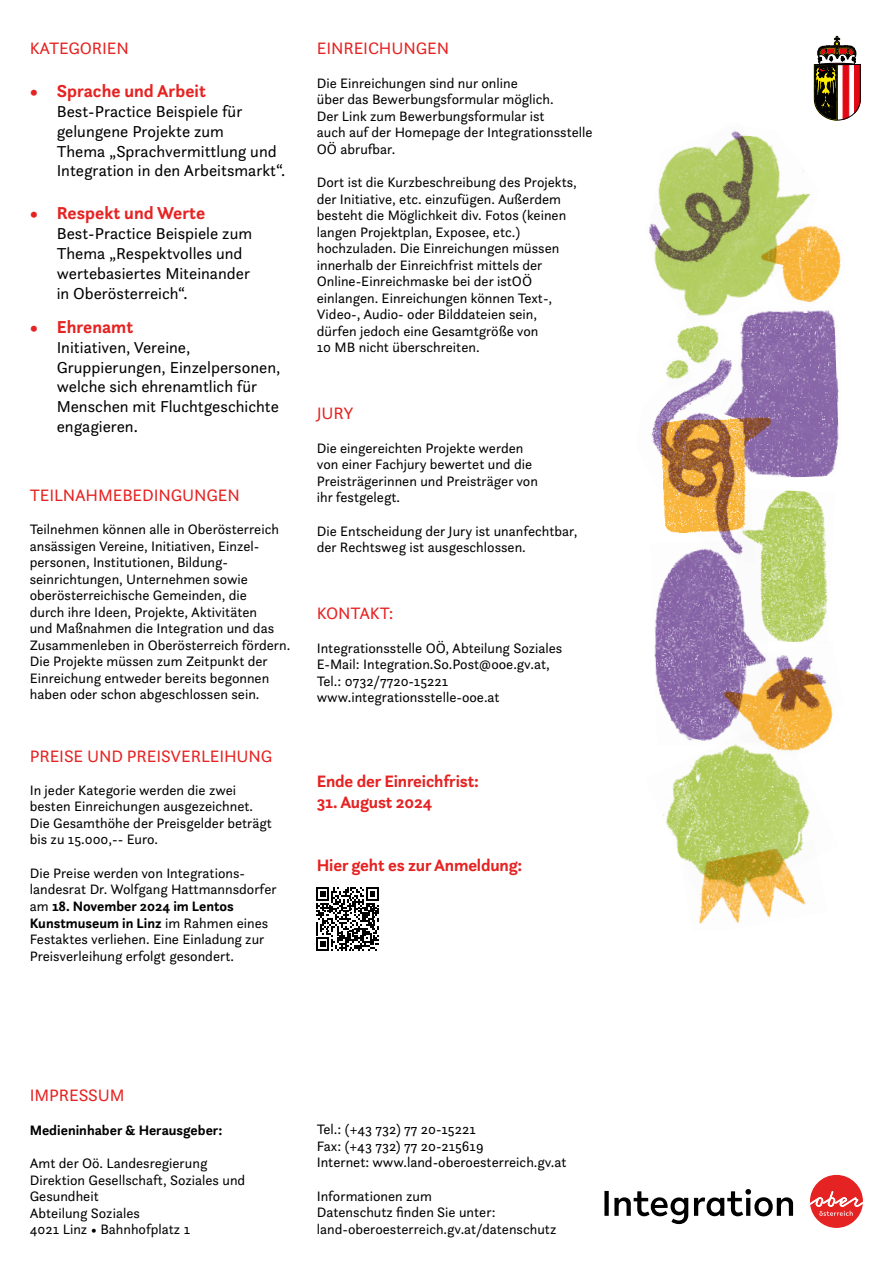
<style>
.page{position:relative;width:893px;height:1263px;background:#fff}
.page>*{position:absolute;margin:0;border:0;box-sizing:border-box;transform-origin:0 0}
.t1{font:700 18px "Questa Sans";color:#e52322}
.t2{font:17.25px "Questa Sans";letter-spacing:-.01em;color:#e52322}
.t3{font:700 17.25px "Questa Sans";letter-spacing:-.01em;color:#e52322}
.t4{font:16.5px/19.8px "Questa Sans";color:#000}
.t5{font:14.25px/16.5px "Questa Sans";color:#000}
.t6{font:700 14.25px "Questa Sans";color:#000}
.s1{font-weight:700}
</style>
<div class="page">
<img style="left:754px;top:490px;width:74px;height:150px">
<img style="left:754px;top:490px;width:28px;height:49px">
<img style="left:656px;top:137px;width:155px;height:173px">
<img style="left:648px;top:130px;width:110px;height:138px">
<img style="left:776px;top:640px;width:37px;height:19px">
<img style="left:677px;top:310px;width:40px;height:29px">
<img style="left:654px;top:540px;width:117px;height:177px">
<img style="left:717px;top:306px;width:122px;height:172px">
<img style="left:760px;top:222px;width:81px;height:87px">
<img style="left:651px;top:339px;width:103px;height:225px">
<img style="left:714px;top:659px;width:119px;height:58px">
<img style="left:699px;top:908px;width:73px;height:16px">
<img style="left:663px;top:717px;width:169px;height:191px">
<svg style="left:814px;top:36px;width:47px;height:84px"></svg>
<svg style="left:810px;top:1175px;width:53px;height:53px"></svg>
<svg style="left:604px;top:1189px;width:189px;height:35px"></svg>
<svg style="left:316px;top:887px;width:63px;height:64px"></svg>
<p class="t2" style="left:30px;top:38px;width:101px">KATEGORIEN</p>
<p class="t1" style="left:30px;top:80px;width:178px">• Sprache und Arbeit</p>
<p class="t4" style="left:57px;top:101px;width:230px">Best-Practice Beispiele für gelungene Projekte zum<br>Thema „Sprachvermittlung und<br>Integration in den Arbeitsmarkt“.</p>
<p class="t1" style="left:30px;top:202px;width:177px">• Respekt und Werte</p>
<p class="t4" style="left:57px;top:223px;width:197px">Best-Practice Beispiele zum<br>Thema „Respektvolles und wertebasiertes Miteinander in Oberösterreich“.</p>
<p class="t1" style="left:30px;top:315px;width:105px">• Ehrenamt</p>
<p class="t4" style="left:57px;top:337px;width:225px">Initiativen, Vereine,<br>Gruppierungen, Einzelpersonen, welche sich ehrenamtlich für<br>Menschen mit Fluchtgeschichte engagieren.</p>
<p class="t2" style="left:30px;top:484px;width:212px">TEILNAHMEBEDINGUNGEN</p>
<p class="t5" style="left:30px;top:521px;width:262px">Teilnehmen können alle in Oberösterreich ansässigen Vereine, Initiativen, Einzel&shy;personen, Institutionen, Bildung&shy;seinrichtungen, Unternehmen sowie oberösterreichische Gemeinden, die<br>durch ihre Ideen, Projekte, Aktivitäten<br>und Maßnahmen die Integration und das Zusammenleben in Oberösterreich fördern.<br>Die Projekte müssen zum Zeitpunkt der Einreichung entweder bereits begonnen haben oder schon abgeschlossen sein.</p>
<p class="t2" style="left:30px;top:745px;width:244px">PREISE UND PREISVERLEIHUNG</p>
<p class="t5" style="left:30px;top:781px;width:244px">In jeder Kategorie werden die zwei besten Einreichungen ausgezeichnet.<br>Die Gesamthöhe der Preisgelder beträgt bis zu 15.000,-- Euro.</p>
<p class="t5" style="left:30px;top:864px;width:248px">Die Preise werden von Integrations&shy;landesrat Dr. Wolfgang Hattmannsdorfer am <span class="s1">18. November 2024 im Lentos Kunstmuseum in Linz</span> im Rahmen eines Festaktes verliehen. Eine Einladung zur Preisverleihung erfolgt gesondert.</p>
<p class="t2" style="left:317px;top:38px;width:134px">EINREICHUNGEN</p>
<p class="t5" style="left:317px;top:75px;width:277px">Die Einreichungen sind nur online<br>über das Bewerbungsformular möglich.<br>Der Link zum Bewerbungsformular ist<br>auch auf der Homepage der Integrationsstelle OÖ abrufbar.</p>
<p class="t5" style="left:317px;top:174px;width:262px">Dort ist die Kurzbeschreibung des Projekts, der Initiative, etc. einzufügen. Außerdem besteht die Möglichkeit div. Fotos (keinen langen Projektplan, Exposee, etc.) hochzuladen. Die Einreichungen müssen innerhalb der Einreichfrist mittels der Online-Einreichmaske bei der istOÖ einlangen. Einreichungen können Text-, Video-, Audio- oder Bilddateien sein, dürfen jedoch eine Gesamtgröße von<br>10 MB nicht überschreiten.</p>
<p class="t2" style="left:317px;top:402px;width:38px">JURY</p>
<p class="t5" style="left:317px;top:439px;width:223px">Die eingereichten Projekte werden von einer Fachjury bewertet und die<br>Preisträgerinnen und Preisträger von ihr festgelegt.</p>
<p class="t5" style="left:317px;top:522px;width:262px">Die Entscheidung der Jury ist unanfechtbar, der Rechtsweg ist ausgeschlossen.</p>
<p class="t2" style="left:317px;top:602px;width:78px">KONTAKT:</p>
<p class="t5" style="left:317px;top:639px;width:247px">Integrationsstelle OÖ, Abteilung Soziales E-Mail: Integration.So.Post@ooe.gv.at, Tel.: 0732/7720-15221 www.integrationsstelle-ooe.at</p>
<p class="t3" style="left:317px;top:770px;width:164px">Ende der Einreichfrist:</p>
<p class="t3" style="left:317px;top:791px;width:117px">31. August 2024</p>
<p class="t3" style="left:317px;top:854px;width:207px">Hier geht es zur Anmeldung:</p>
<p class="t2" style="left:30px;top:1085px;width:96px">IMPRESSUM</p>
<p class="t6" style="left:30px;top:1121px;width:194px">Medieninhaber &amp; Herausgeber:</p>
<p class="t5" style="left:30px;top:1155px;width:217px">Amt der Oö. Landesregierung<br>Direktion Gesellschaft, Soziales und<br>Gesundheit<br>Abteilung Soziales<br>4021 Linz • Bahnhofplatz 1</p>
<p class="t5" style="left:317px;top:1121px;width:251px">Tel.: (+43 732) 77 20-15221<br>Fax: (+43 732) 77 20-215619<br>Internet: www.land-oberoesterreich.gv.at</p>
<p class="t5" style="left:317px;top:1187px;width:241px">Informationen zum<br>Datenschutz finden Sie unter: land-oberoesterreich.gv.at/datenschutz</p>
</div>
